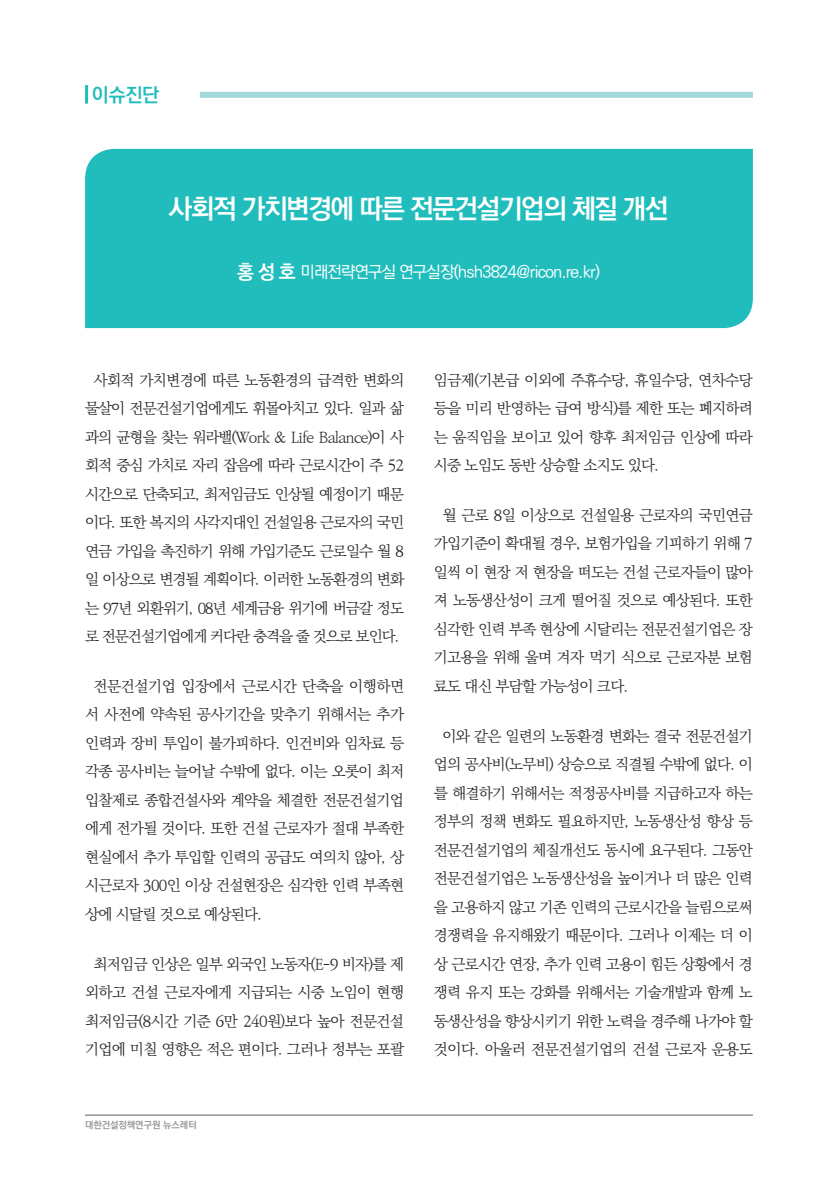
<style>
.page{position:relative;width:838px;height:1191px;background:#fff}
.page>*{position:absolute;margin:0;border:0;box-sizing:border-box;transform-origin:0 0}
.t1{font:700 27px "Ko Pub Dotum";letter-spacing:-.05em;color:#fff}
.t2{font:700 19.5px "Ko Pub Dotum";color:#21bdbd}
.t3{font:500 16.5px "Ko Pub Dotum";letter-spacing:-.05em;color:#fff}
.t4{font:300 15px/28.5px "Ko Pub Batang";letter-spacing:-.045em;color:#231f20;text-align:justify}
.t5{font:300 15px/28.5px "Ko Pub Batang";letter-spacing:-.065em;color:#231f20;text-align:center}
.t6{font:700 9.6px "Ko Pub Dotum";color:#939598}
.s1{font-weight:700;font-size:19.5px}
</style>
<div class="page">
<hr style="left:85px;top:85px;width:3px;height:19px;background:#21bdbd">
<div style="left:200px;top:92px;width:553px;height:6px;background:#a2dadb"></div>
<hr style="left:85px;top:1114px;width:668px;height:2px;background:#939598">
<div style="left:85px;top:149px;width:668px;height:179px;background:#21bdbd"></div>
<h2 class="t2" style="left:92px;top:85px;width:69px">이슈진단</h2>
<p class="t1" style="left:169px;top:195px;width:501px">사회적 가치변경에 따른 전문건설기업의 체질 개선</p>
<p class="t3" style="left:237px;top:263px;width:364px"><span class="s1">홍 성 호</span> 미래전략연구실 연구실장(hsh3824@ricon.re.kr)</p>
<p class="t5" style="left:85px;top:366px;width:320px">사회적 가치변경에 따른 노동환경의 급격한 변화의 물살이 전문건설기업에게도 휘몰아치고 있다. 일과 삶 과의 균형을 찾는 워라밸(Work &amp; Life Balance)이 사 회적 중심 가치로 자리 잡음에 따라 근로시간이 주 52 시간으로 단축되고, 최저임금도 인상될 예정이기 때문 이다. 또한 복지의 사각지대인 건설일용 근로자의 국민 연금 가입을 촉진하기 위해 가입기준도 근로일수 월 8 일 이상으로 변경될 계획이다. 이러한 노동환경의 변화 는 97년 외환위기, 08년 세계금융 위기에 버금갈 정도 로 전문건설기업에게 커다란 충격을 줄 것으로 보인다.</p>
<p class="t4" style="left:85px;top:672px;width:321px;text-indent:9px">전문건설기업 입장에서 근로시간 단축을 이행하면 서 사전에 약속된 공사기간을 맞추기 위해서는 추가 인력과 장비 투입이 불가피하다. 인건비와 임차료 등 각종 공사비는 늘어날 수밖에 없다. 이는 오롯이 최저 입찰제로 종합건설사와 계약을 체결한 전문건설기업 에게 전가될 것이다. 또한 건설 근로자가 절대 부족한 현실에서 추가 투입할 인력의 공급도 여의치 않아, 상 시근로자 300인 이상 건설현장은 심각한 인력 부족현 상에 시달릴 것으로 예상된다.</p>
<p class="t4" style="left:85px;top:950px;width:320px;text-align:center">최저임금 인상은 일부 외국인 노동자(E-9 비자)를 제 외하고 건설 근로자에게 지급되는 시중 노임이 현행 최저임금(8시간 기준 6만 240원)보다 높아 전문건설 기업에 미칠 영향은 적은 편이다. 그러나 정부는 포괄</p>
<p class="t6" style="left:85px;top:1120px;width:113px">대한건설정책연구원 뉴스레터</p>
<p class="t4" style="left:434px;top:366px;width:320px">임금제(기본급 이외에 주휴수당, 휴일수당, 연차수당 등을 미리 반영하는 급여 방식)를 제한 또는 폐지하려 는 움직임을 보이고 있어 향후 최저임금 인상에 따라 시중 노임도 동반 상승할 소지도 있다.</p>
<p class="t4" style="left:434px;top:501px;width:321px;text-indent:9px">월 근로 8일 이상으로 건설일용 근로자의 국민연금 가입기준이 확대될 경우, 보험가입을 기피하기 위해 7 일씩 이 현장 저 현장을 떠도는 건설 근로자들이 많아 져 노동생산성이 크게 떨어질 것으로 예상된다. 또한 심각한 인력 부족 현상에 시달리는 전문건설기업은 장 기고용을 위해 울며 겨자 먹기 식으로 근로자분 보험 료도 대신 부담할 가능성이 크다.</p>
<p class="t4" style="left:434px;top:722px;width:321px;text-align:center">이와 같은 일련의 노동환경 변화는 결국 전문건설기 업의 공사비(노무비) 상승으로 직결될 수밖에 없다. 이 를 해결하기 위해서는 적정공사비를 지급하고자 하는 정부의 정책 변화도 필요하지만, 노동생산성 향상 등 전문건설기업의 체질개선도 동시에 요구된다. 그동안 전문건설기업은 노동생산성을 높이거나 더 많은 인력 을 고용하지 않고 기존 인력의 근로시간을 늘림으로써 경쟁력을 유지해왔기 때문이다. 그러나 이제는 더 이 상 근로시간 연장, 추가 인력 고용이 힘든 상황에서 경 쟁력 유지 또는 강화를 위해서는 기술개발과 함께 노 동생산성을 향상시키기 위한 노력을 경주해 나가야 할 것이다. 아울러 전문건설기업의 건설 근로자 운용도</p>
</div>
